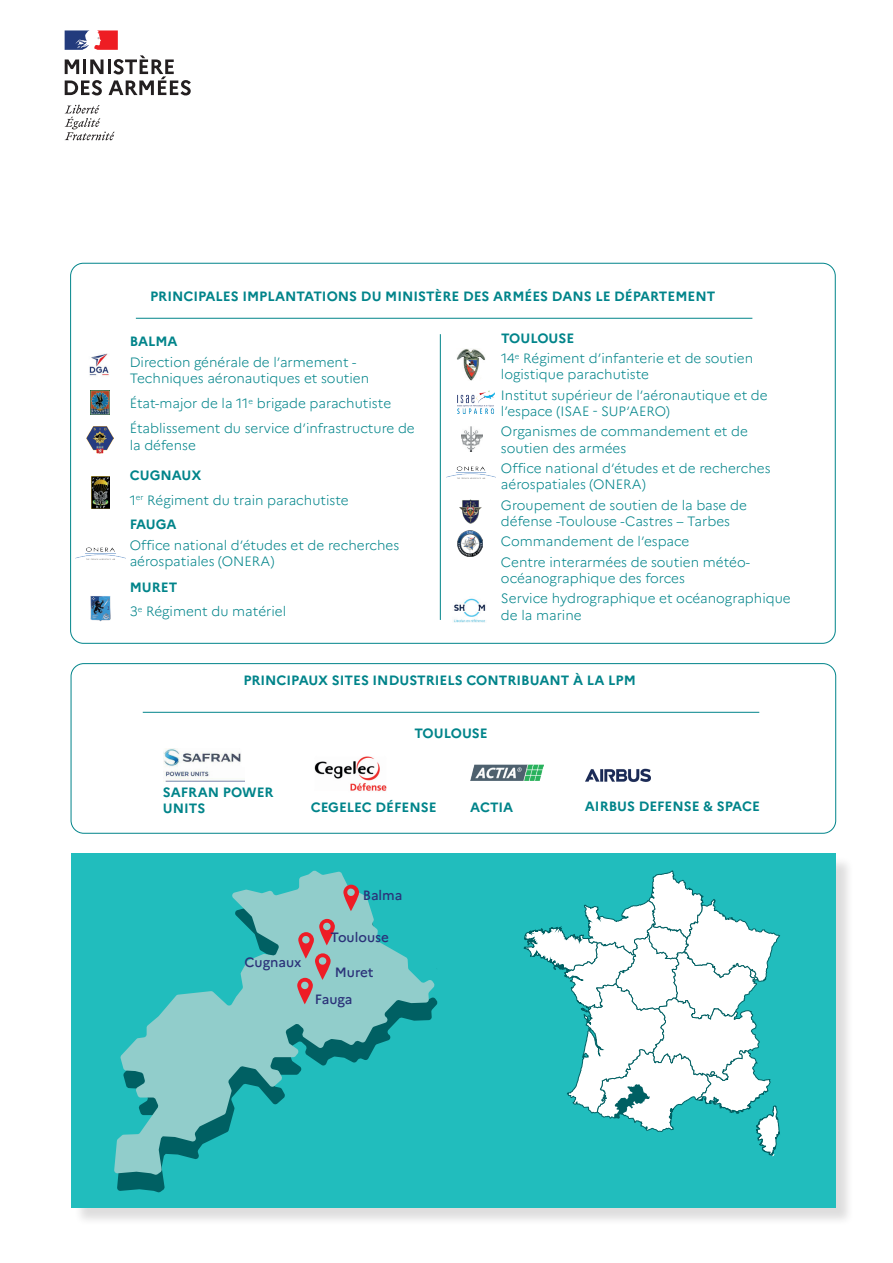
<style>
.page{position:relative;width:893px;height:1263px;background:#fff}
.page>*{position:absolute;margin:0;border:0;box-sizing:border-box;transform-origin:0 0}
.t1{font:300 13.5px/20.4px "Marianne";color:#00848a}
.t2{font:700 13.5px/16.2px "Marianne";color:#00848a}
.t3{font:500 13.5px "Marianne";color:#2b3279}
.s1{font-weight:700}
</style>
<div class="page">
<svg style="left:65px;top:105px;width:50px;height:35px"></svg>
<svg style="left:65px;top:30px;width:126px;height:65px"></svg>
<div style="left:74px;top:855px;width:781px;height:371px;background:#231f20;opacity:.15"></div>
<div style="left:71px;top:853px;width:765px;height:355px;background:#21bdbd"></div>
<div style="left:71px;top:663px;width:765px;height:170px;border:1px solid #00848a;border-radius:13px"></div>
<hr style="left:143px;top:712px;width:616px;height:1px;background:#00848a">
<hr style="left:136px;top:318px;width:616px;height:1px;background:#00848a">
<hr style="left:440px;top:334px;width:1px;height:286px;background:#00848a">
<img style="left:163px;top:749px;width:81px;height:32px">
<img style="left:315px;top:756px;width:72px;height:35px">
<img style="left:471px;top:765px;width:72px;height:16px">
<img style="left:89px;top:353px;width:20px;height:23px">
<img style="left:91px;top:391px;width:19px;height:23px">
<img style="left:87px;top:426px;width:27px;height:27px">
<img style="left:90px;top:596px;width:21px;height:25px">
<img style="left:76px;top:548px;width:49px;height:11px">
<img style="left:92px;top:477px;width:17px;height:31px">
<img style="left:457px;top:349px;width:28px;height:31px">
<img style="left:458px;top:391px;width:36px;height:22px">
<img style="left:446px;top:467px;width:50px;height:11px">
<img style="left:458px;top:531px;width:25px;height:25px">
<img style="left:453px;top:598px;width:33px;height:25px">
<img style="left:461px;top:427px;width:22px;height:25px">
<img style="left:459px;top:499px;width:23px;height:25px">
<svg style="left:524px;top:871px;width:256px;height:285px"></svg>
<svg style="left:117px;top:998px;width:321px;height:194px"></svg>
<svg style="left:114px;top:870px;width:321px;height:305px"></svg>
<svg style="left:297px;top:919px;width:38px;height:85px;background:#a99d9e"></svg>
<svg style="left:343px;top:884px;width:16px;height:27px"></svg>
<img style="left:585px;top:768px;width:66px;height:14px">
<p class="t2" style="left:150px;top:288px;width:567px">PRINCIPALES IMPLANTATIONS DU MINISTÈRE DES ARMÉES DANS LE DÉPARTEMENT</p>
<p class="t1" style="left:501px;top:328px;width:254px"><span class="s1">TOULOUSE<br></span>14<sup>e</sup> Régiment d’infanterie et de soutien</p>
<p class="t1" style="left:501px;top:364px;width:268px">logistique parachutiste<br>Institut supérieur de l’aéronautique et de</p>
<p class="t1" style="left:501px;top:401px;width:248px">l’espace (ISAE - SUP’AERO)<br>Organismes de commandement et de</p>
<p class="t1" style="left:501px;top:437px;width:271px">soutien des armées<br>Office national d’études et de recherches</p>
<p class="t1" style="left:501px;top:474px;width:247px">aérospatiales (ONERA)<br>Groupement de soutien de la base de</p>
<p class="t1" style="left:501px;top:511px;width:251px">défense -Toulouse -Castres – Tarbes<br>Commandement de l’espace<br>Centre interarmées de soutien météo-</p>
<p class="t1" style="left:501px;top:568px;width:291px">océanographique des forces<br>Service hydrographique et océanographique</p>
<p class="t1" style="left:501px;top:605px;width:82px">de la marine</p>
<p class="t2" style="left:130px;top:333px;width:50px">BALMA</p>
<p class="t1" style="left:130px;top:354px;width:241px;line-height:16.5px">Direction générale de l’armement -<br>Techniques aéronautiques et soutien</p>
<p class="t1" style="left:130px;top:391px;width:287px;line-height:25px">État-major de la 11<sup>e</sup> brigade parachutiste<br>Établissement du service d’infrastructure de</p>
<p class="t1" style="left:130px;top:435px;width:68px">la défense</p>
<p class="t1" style="left:130px;top:463px;width:221px;line-height:24.8px"><span class="s1">CUGNAUX<br></span>1<sup>er</sup> Régiment du train parachutiste<br><span class="s1">FAUGA</span></p>
<p class="t1" style="left:130px;top:537px;width:271px;line-height:16.2px">Office national d’études et de recherches aérospatiales (ONERA)</p>
<p class="t1" style="left:130px;top:575px;width:158px;line-height:24.8px"><span class="s1">MURET<br></span>3<sup>e</sup> Régiment du matériel</p>
<p class="t2" style="left:243px;top:672px;width:394px">PRINCIPAUX SITES INDUSTRIELS CONTRIBUANT À LA LPM</p>
<p class="t2" style="left:163px;top:784px;width:112px">SAFRAN POWER<br>UNITS</p>
<p class="t2" style="left:414px;top:725px;width:75px">TOULOUSE</p>
<p class="t2" style="left:311px;top:799px;width:127px">CEGELEC DÉFENSE</p>
<p class="t2" style="left:470px;top:799px;width:45px">ACTIA</p>
<p class="t3" style="left:245px;top:954px;width:58px">Cugnaux</p>
<p class="t3" style="left:363px;top:887px;width:41px">Balma</p>
<p class="t3" style="left:330px;top:929px;width:60px">Toulouse</p>
<p class="t3" style="left:335px;top:964px;width:40px">Muret</p>
<p class="t3" style="left:315px;top:991px;width:39px">Fauga</p>
<p class="t2" style="left:585px;top:798px;width:177px">AIRBUS DEFENSE &amp; SPACE</p>
</div>
